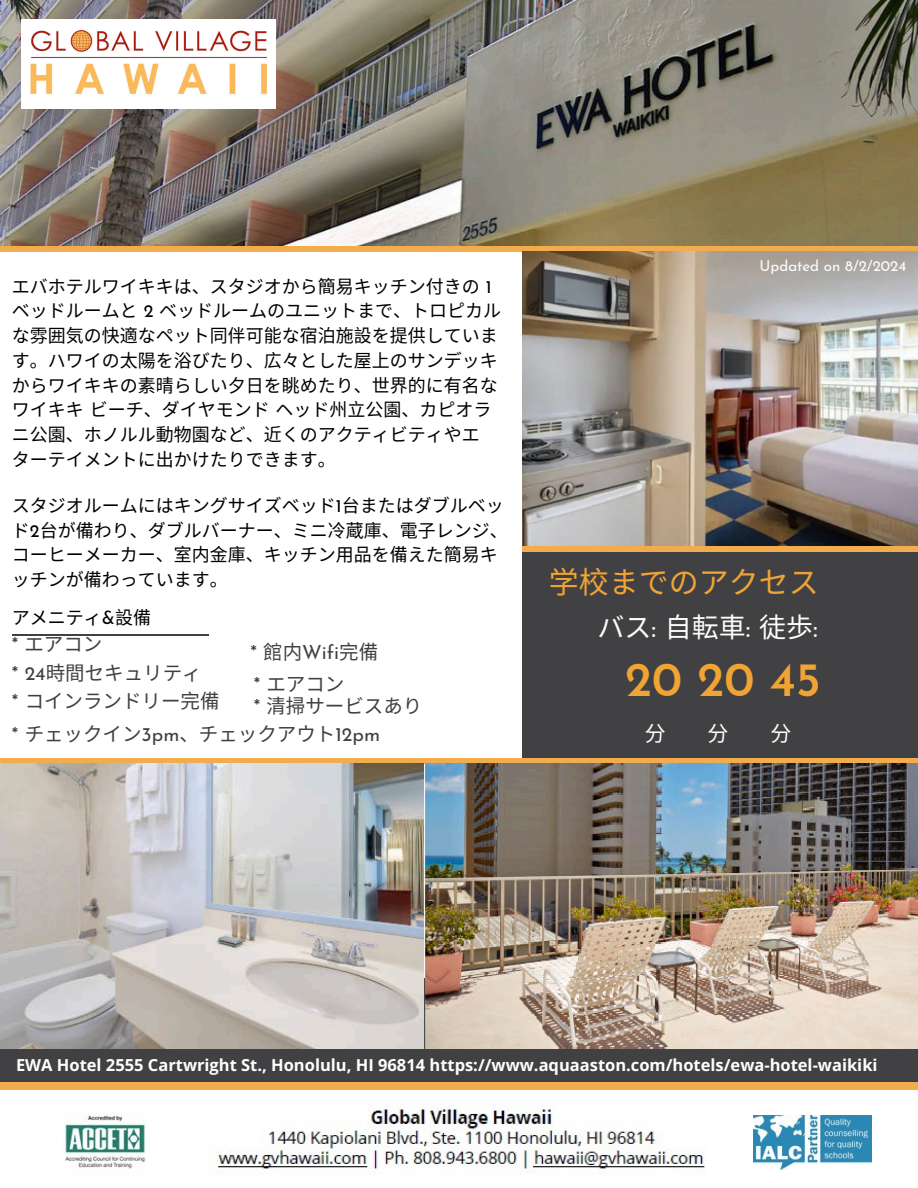
<style>
.page{position:relative;width:918px;height:1188px;background:#fff}
.page>*{position:absolute;margin:0;border:0;box-sizing:border-box;transform-origin:0 0}
.t1{font:600 48px "Josefin Sans";color:#f0a434}
.t2{font:30px "Noto Sans CJ Ksc";color:#f0a434}
.t3{font:27px "Noto Sans CJ Ksc";color:#fefdfc}
.t4{font:21px "Noto Sans CJ Ksc";color:#fefdfc}
.t5{font:19.5px "Noto Sans CJ Ksc";color:#414042}
.t6{font:19.5px "Josefin Sans";color:#414042}
.t7{font:18px/24.8px "Noto Sans CJ Ksc";color:#000}
.t8{font:700 16.5px "Open Sans";color:#fffefe}
.t9{font:15px "Josefin Sans";color:#fefdfc}
.s1{font-family:"Josefin Sans"}
.s2{font-family:"Noto Sans CJ Ksc"}
</style>
<div class="page">
<div style="left:522px;top:551px;width:396px;height:241px;background:#414143"></div>
<div style="left:0;top:978px;width:918px;height:104px;background:#414143"></div>
<div style="left:0;top:1082px;width:918px;height:8px;background:#f1ac4d"></div>
<img style="left:0;top:758px;width:918px;height:290px">
<img style="left:522px;top:252px;width:395px;height:299px">
<img style="left:0;top:0;width:918px;height:252px">
<img style="left:64px;top:1115px;width:82px;height:54px">
<img style="left:754px;top:1116px;width:118px;height:54px">
<img style="left:217px;top:1104px;width:488px;height:71px">
<img style="left:22px;top:20px;width:254px;height:89px">
<hr style="left:12px;top:635px;width:197px;height:1px;background:#414042">
<h3 class="t7" style="left:12px;top:273px;width:491px">エバホテルワイキキは、スタジオから簡易キッチン付きの <span class="s1">1</span>ベッドルームと <span class="s1">2</span> ベッドルームのユニットまで、トロピカルな雰囲気の快適なペット同伴可能な宿泊施設を提供しています。ハワイの太陽を浴びたり、広々とした屋上のサンデッキからワイキキの素晴らしい夕日を眺めたり、世界的に有名なワイキキビーチ、ダイヤモンドヘッド州立公園、カピオラニ公園、ホノルル動物園など、近くのアクティビティやエターテイメントに出かけたりできます。</h3>
<h3 class="t7" style="left:12px;top:492px;width:497px">スタジオルームにはキングサイズベッド<span class="s1">1</span>台またはダブルベッド<span class="s1">2</span>台が備わり、ダブルバーナー、ミニ冷蔵庫、電子レンジ、コーヒーメーカー、室内金庫、キッチン用品を備えた簡易キッチンが備わっています。</h3>
<h3 class="t7" style="left:12px;top:604px;width:141px">アメニティ<span class="s1">&amp;</span>設備</h3>
<h3 class="t5" style="left:12px;top:628px;width:92px"><span class="s1">*</span> エアコン</h3>
<h3 class="t5" style="left:254px;top:668px;width:92px"><span class="s1">*</span> エアコン</h3>
<p class="t6" style="left:251px;top:645px;width:129px">* <span class="s2">館内</span>Wifi<span class="s2">完備</span></p>
<p class="t5" style="left:12px;top:657px;width:191px"><span class="s1">* 24</span>時間セキュリティ</p>
<p class="t5" style="left:12px;top:685px;width:209px"><span class="s1">*</span> コインランドリー完備</p>
<p class="t5" style="left:254px;top:691px;width:170px"><span class="s1">*</span> 清掃サービスあり</p>
<p class="t5" style="left:12px;top:719px;width:370px"><span class="s1">*</span> チェックイン<span class="s1">3pm</span>、チェックアウト<span class="s1">12pm</span></p>
<h3 class="t9" style="left:760px;top:260px;width:148px">Updated on 8/2/2024</h3>
<p class="t2" style="left:549px;top:558px;width:271px">学校までのアクセス</p>
<h2 class="t3" style="left:598px;top:606px;width:222px">バス<span class="s1">:</span> 自転車<span class="s1">:</span> 徒歩<span class="s1">:</span></h2>
<h2 class="t1" style="left:625px;top:660px;width:197px">20 20 45</h2>
<h2 class="t4" style="left:645px;top:717px;width:22px">分</h2>
<h2 class="t4" style="left:708px;top:717px;width:22px">分</h2>
<h2 class="t4" style="left:771px;top:717px;width:22px">分</h2>
<h1 class="t8" style="left:16px;top:1054px;width:863px">EWA Hotel 2555 Cartwright St., Honolulu, HI 96814 https://www.aquaaston.com/hotels/ewa-hotel-waikiki</h1>
</div>
